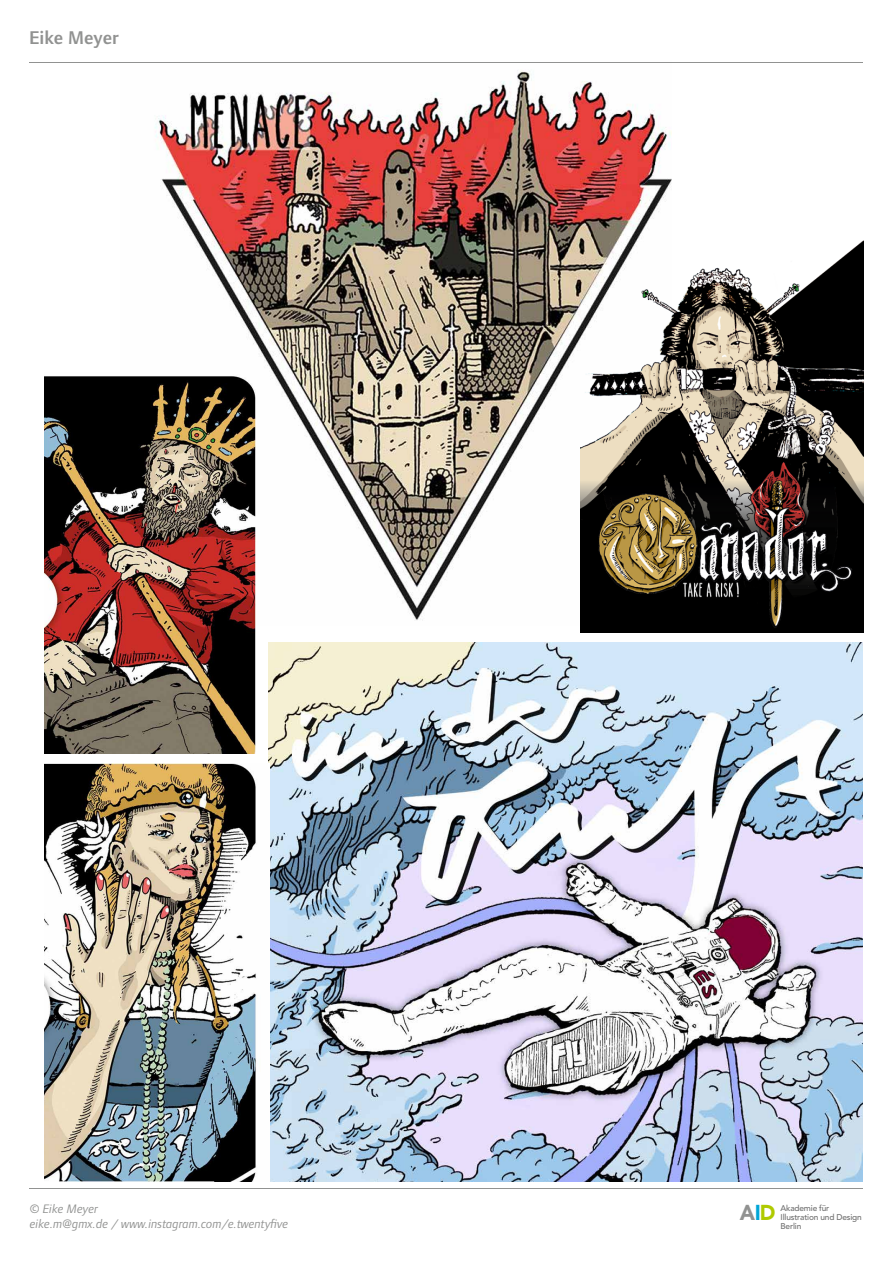
<style>
.page{position:relative;width:893px;height:1263px;background:#fff}
.page>*{position:absolute;margin:0;border:0;box-sizing:border-box;transform-origin:0 0}
.t1{font:900 21.45px "Avenir";color:#919291;scale:.96 1}
.t2{font:600 19.05px "Foundry Form Sans";color:#919291}
.t3{font:italic 12.75px/15.3px "Foundry Form Sans";color:#919291}
.t4{font:500 8.25px/9px "Avenir";letter-spacing:-.02em;color:#6e6e6e}
.s1{color:#00a6d7}
.s2{color:#afca00}
</style>
<div class="page">
<img style="left:268px;top:643px;width:595px;height:538px">
<img style="left:154px;top:70px;width:517px;height:551px">
<img style="left:44px;top:763px;width:226px;height:418px">
<img style="left:44px;top:373px;width:212px;height:380px">
<img style="left:580px;top:239px;width:284px;height:393px">
<hr style="left:29px;top:1188px;width:834px;height:1px;background:#919291">
<hr style="left:29px;top:62px;width:834px;height:1px;background:#919291">
<h2 class="t2" style="left:29px;top:27px;width:91px">Eike Meyer</h2>
<p class="t3" style="left:30px;top:1201px;width:260px">© Eike Meyer<br>eike.m@gmx.de / www.instagram.com/e.twentyfive</p>
<h1 class="t1" style="left:740px;top:1199px;width:39px">A<span class="s1">I</span><span class="s2">D</span></h1>
<p class="t4" style="left:781px;top:1203px;width:83px">Akademie für<br>Illustration und Design<br>Berlin</p>
</div>
